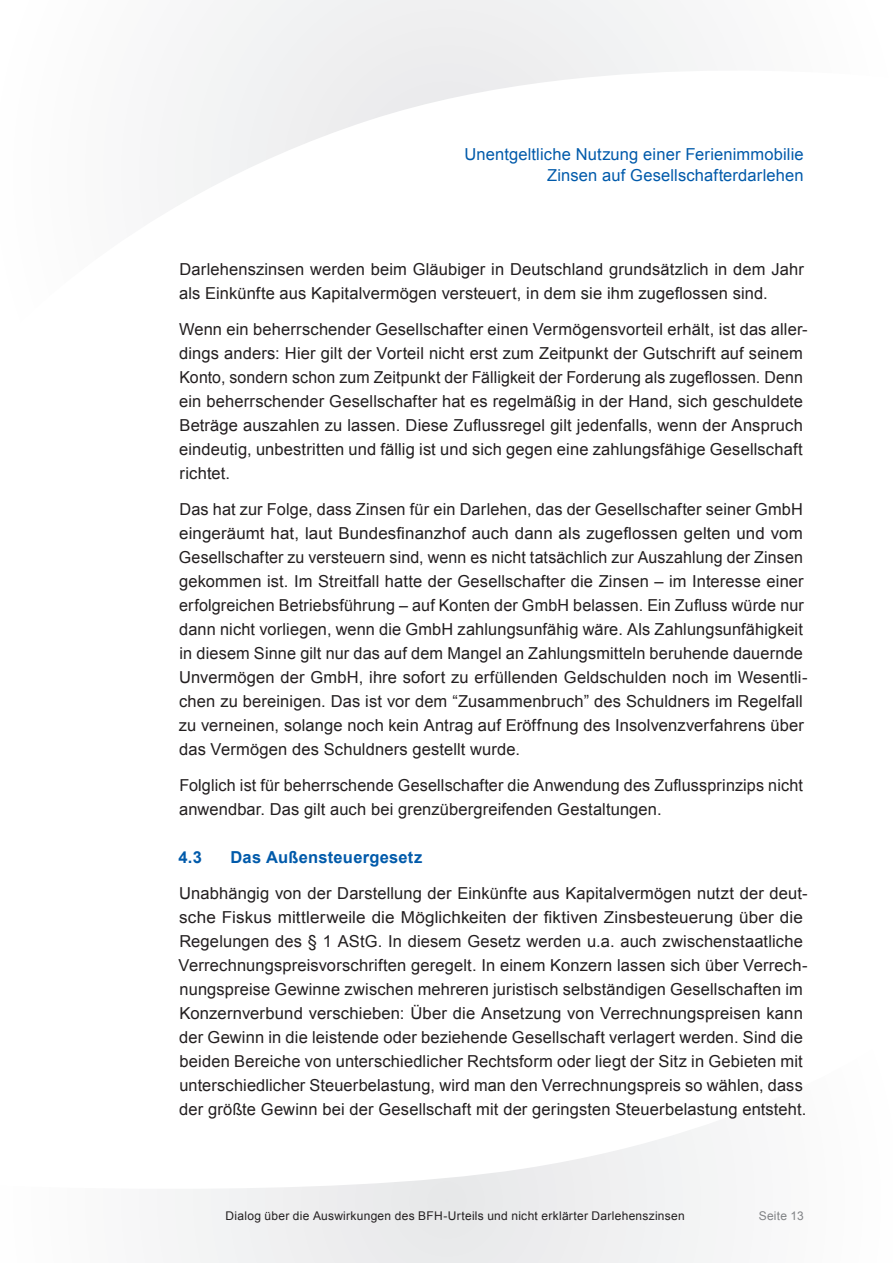
<style>
.page{position:relative;width:893px;height:1263px;background:#fff}
.page>*{position:absolute;margin:0;border:0;box-sizing:border-box;transform-origin:0 0}
.Fließtext_erster_Abs{font:16.5px/24px "Arial";letter-spacing:.01em;color:#231f20}
.t1{font:16.5px/21px "Arial";letter-spacing:.01em;color:#015aaa;text-align:right}
.t2{font:700 16.5px "Arial";letter-spacing:.015em;color:#015aaa}
.t3{font:12px "Arial";letter-spacing:.02em;color:#231f20}
.t4{font:12px "Arial";letter-spacing:.02em;color:#808285}
</style>
<div class="page">
<svg style="left:175px;top:1125px;width:544px;height:138px"></svg>
<svg style="left:175px;top:0;width:524px;height:206px"></svg>
<p class="t1" style="left:465px;top:144px;width:341px">Unentgeltliche Nutzung einer Ferienimmobilie<br>Zinsen auf Gesellschafterdarlehen</p>
<p class="Fließtext_erster_Abs" style="left:179px;top:257px;width:626px">Darlehenszinsen werden beim Gläubiger in Deutschland grundsätzlich in dem Jahr als Einkünfte aus Kapitalvermögen versteuert, in dem sie ihm zugeflossen sind.</p>
<p class="Fließtext_erster_Abs" style="left:179px;top:317px;width:630px">Wenn ein beherrschender Gesellschafter einen Vermögensvorteil erhält, ist das aller&shy;dings anders: Hier gilt der Vorteil nicht erst zum Zeitpunkt der Gutschrift auf seinem Konto, sondern schon zum Zeitpunkt der Fälligkeit der Forderung als zugeflossen. Denn ein beherrschender Gesellschafter hat es regelmäßig in der Hand, sich geschuldete Beträge auszahlen zu lassen. Diese Zuflussregel gilt jedenfalls, wenn der Anspruch eindeutig, unbestritten und fällig ist und sich gegen eine zahlungsfähige Gesellschaft richtet.</p>
<p class="Fließtext_erster_Abs" style="left:179px;top:497px;width:630px">Das hat zur Folge, dass Zinsen für ein Darlehen, das der Gesellschafter seiner GmbH eingeräumt hat, laut Bundesfinanzhof auch dann als zugeflossen gelten und vom Gesellschafter zu versteuern sind, wenn es nicht tatsächlich zur Auszahlung der Zinsen gekommen ist. Im Streitfall hatte der Gesellschafter die Zinsen – im Interesse einer erfolgreichen Betriebsführung – auf Konten der GmbH belassen. Ein Zufluss würde nur dann nicht vorliegen, wenn die GmbH zahlungsunfähig wäre. Als Zahlungsunfähigkeit in diesem Sinne gilt nur das auf dem Mangel an Zahlungsmitteln beruhende dauernde Unvermögen der GmbH, ihre sofort zu erfüllenden Geldschulden noch im Wesentli&shy;chen zu bereinigen. Das ist vor dem “Zusammenbruch” des Schuldners im Regelfall zu verneinen, solange noch kein Antrag auf Eröffnung des Insolvenzverfahrens über das Vermögen des Schuldners gestellt wurde.</p>
<p class="Fließtext_erster_Abs" style="left:179px;top:773px;width:625px">Folglich ist für beherrschende Gesellschafter die Anwendung des Zuflussprinzips nicht anwendbar. Das gilt auch bei grenzübergreifenden Gestaltungen.</p>
<p class="t2" style="left:178px;top:846px;width:25px">4.3</p>
<p class="t2" style="left:231px;top:846px;width:193px">Das Außensteuergesetz</p>
<p class="Fließtext_erster_Abs" style="left:179px;top:881px;width:630px">Unabhängig von der Darstellung der Einkünfte aus Kapitalvermögen nutzt der deut&shy;sche Fiskus mittlerweile die Möglichkeiten der fiktiven Zinsbesteuerung über die Regelungen des § 1 AStG. In diesem Gesetz werden u.a. auch zwischenstaatliche Verrechnungspreisvorschriften geregelt. In einem Konzern lassen sich über Verrech&shy;nungspreise Gewinne zwischen mehreren juristisch selbständigen Gesellschaften im Konzernverbund verschieben: Über die Ansetzung von Verrechnungspreisen kann der Gewinn in die leistende oder beziehende Gesellschaft verlagert werden. Sind die beiden Bereiche von unterschiedlicher Rechtsform oder liegt der Sitz in Gebieten mit unterschiedlicher Steuerbelastung, wird man den Verrechnungspreis so wählen, dass der größte Gewinn bei der Gesellschaft mit der geringsten Steuerbelastung entsteht.</p>
<p class="t3" style="left:226px;top:1208px;width:461px">Dialog über die Auswirkungen des BFH-Urteils und nicht erklärter Darlehenszinsen</p>
<p class="t4" style="left:759px;top:1208px;width:46px">Seite 13</p>
</div>
